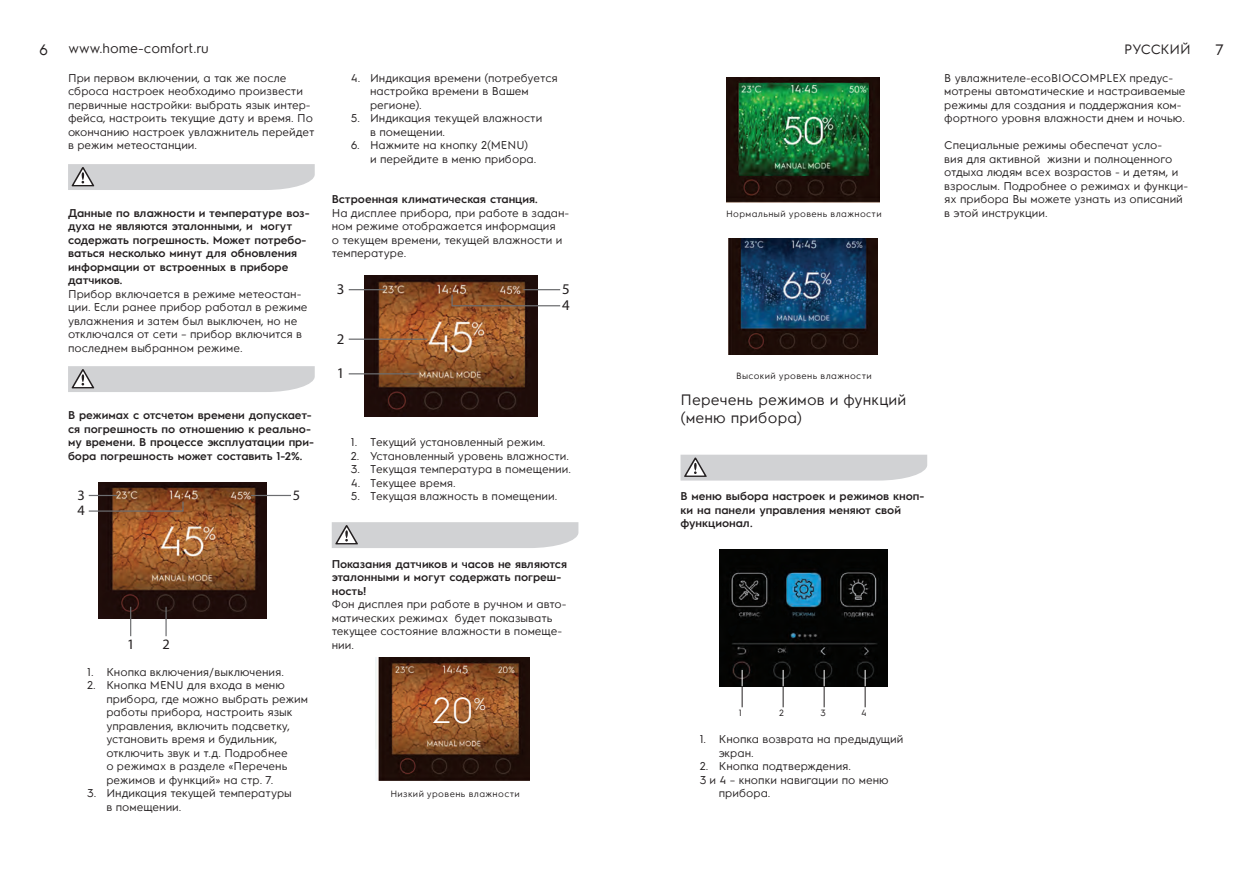
<style>
.page{position:relative;width:1259px;height:893px;background:#fff}
.page>*{position:absolute;margin:0;border:0;box-sizing:border-box;transform-origin:0 0}
.t1{font:300 36.3px "Electrolux Sans";color:#fff}
.t2{font:15px/18px "Electrolux Sans C";letter-spacing:.01em;color:#231f20}
.t3{font:14.85px/16px "Myriad Pro";color:#231f20}
.t4{font:14.4px "Myriad Pro";color:#231f20}
.t5{font:13.5px "Electrolux Sans C";color:#231f20}
.t6{font:11.25px/13.5px "Electrolux Sans C";color:#231f20}
.t7{font:600 11.25px/13.5px "Electrolux Sans C";color:#231f20}
.t8{font:9px "Electrolux Sans C";letter-spacing:.045em;color:#231f20}
</style>
<div class="page">
<svg style="left:68px;top:164px;width:247px;height:26px;background:#d0d1d3"></svg>
<svg style="left:68px;top:366px;width:247px;height:26px;background:#d0d1d3"></svg>
<img style="left:99px;top:482px;width:167px;height:136px">
<svg style="left:130px;top:607px;width:1px;height:29px"></svg>
<hr style="left:165px;top:607px;width:2px;height:29px;background:#6c6d70">
<svg style="left:88px;top:495px;width:96px;height:17px;background:#865a3f"></svg>
<hr style="left:251px;top:495px;width:40px;height:1px;background:#6c6d70">
<img style="left:364px;top:276px;width:174px;height:140px">
<hr style="left:349px;top:373px;width:70px;height:1px;background:#6c6d70">
<hr style="left:349px;top:339px;width:78px;height:1px;background:#6c6d70">
<hr style="left:349px;top:289px;width:37px;height:1px;background:#6c6d70">
<hr style="left:523px;top:289px;width:37px;height:1px;background:#6c6d70">
<svg style="left:451px;top:293px;width:110px;height:14px"></svg>
<div style="left:332px;top:522px;width:246px;height:26px;background:#d1d2d4"></div>
<img style="left:376px;top:657px;width:153px;height:123px">
<img style="left:727px;top:77px;width:152px;height:126px">
<img style="left:739px;top:83px;width:129px;height:93px">
<img style="left:728px;top:238px;width:149px;height:116px">
<svg style="left:680px;top:455px;width:247px;height:26px;background:#d0d1d3"></svg>
<img style="left:720px;top:549px;width:168px;height:137px">
<svg style="left:742px;top:670px;width:1px;height:37px"></svg>
<svg style="left:783px;top:670px;width:1px;height:37px"></svg>
<svg style="left:824px;top:670px;width:1px;height:37px"></svg>
<svg style="left:865px;top:670px;width:1px;height:37px"></svg>
<h2 class="t2" style="left:39px;top:39px;width:11px">6</h2>
<p class="t5" style="left:69px;top:38px;width:142px">www.home-comfort.ru</p>
<p class="t5" style="left:1124px;top:40px;width:68px">РУССКИЙ</p>
<h2 class="t2" style="left:1215px;top:39px;width:10px">7</h2>
<p class="t6" style="left:68px;top:70px;width:248px">При первом включении, а так же после сброса настроек необходимо произвести первичные настройки: выбрать язык интер&shy;фейса, настроить текущие дату и время. По окончанию настроек увлажнитель перейдет в режим метеостанции.</p>
<p class="t6" style="left:370px;top:70px;width:189px;text-indent:-19px">4. Индикация времени (потребуется настройка времени в Вашем регионе).</p>
<p class="t6" style="left:370px;top:111px;width:174px;text-indent:-19px">5. Индикация текущей влажности в помещении.</p>
<p class="t6" style="left:370px;top:138px;width:168px;text-indent:-19px">6. Нажмите на кнопку 2(MENU) и перейдите в меню прибора.</p>
<p class="t7" style="left:332px;top:192px;width:207px">Встроенная климатическая станция.</p>
<p class="t6" style="left:332px;top:205px;width:239px">На дисплее прибора, при работе в задан&shy;ном режиме отображается информация<br>о текущем времени, текущей влажности и температуре.</p>
<p class="t6" style="left:944px;top:70px;width:243px">В увлажнителе-ecoBIOCOMPLEX предус&shy;мотрены автоматические и настраиваемые режимы для создания и поддержания ком&shy;фортного уровня влажности днем и ночью.</p>
<p class="t6" style="left:944px;top:138px;width:246px">Специальные режимы обеспечат усло-<br>вия для активной жизни и полноценного отдыха людям всех возрастов - и детям, и взрослым. Подробнее о режимах и функци&shy;ях прибора Вы можете узнать из описаний в этой инструкции.</p>
<p class="t7" style="left:68px;top:205px;width:243px">Данные по влажности и температуре воз&shy;духа не являются эталонными, и могут содержать погрешность. Может потребо&shy;ваться несколько минут для обновления информации от встроенных в приборе датчиков.</p>
<p class="t6" style="left:68px;top:286px;width:241px">Прибор включается в режиме метеостан&shy;ции. Если ранее прибор работал в режиме увлажнения и затем был выключен, но не отключался от сети – прибор включится в последнем выбранном режиме.</p>
<p class="t8" style="left:726px;top:207px;width:157px">Нормальный уровень влажности</p>
<h3 class="t3" style="left:337px;top:281px;width:9px">3</h3>
<h3 class="t3" style="left:562px;top:281px;width:9px">5<br>4</h3>
<h3 class="t3" style="left:337px;top:330px;width:9px">2</h3>
<p class="t7" style="left:68px;top:408px;width:247px">В режимах с отсчетом времени допускает&shy;ся погрешность по отношению к реально&shy;му времени. В процессе эксплуатации при&shy;бора погрешность может составить 1-2%.</p>
<p class="t4" style="left:77px;top:486px;width:9px">3</p>
<p class="t4" style="left:293px;top:487px;width:9px">5</p>
<p class="t4" style="left:77px;top:502px;width:9px">4</p>
<p class="t4" style="left:127px;top:635px;width:9px">1</p>
<p class="t4" style="left:162px;top:635px;width:9px">2</p>
<p class="t6" style="left:87px;top:664px;width:198px">1. Кнопка включения/выключения.</p>
<p class="t6" style="left:106px;top:678px;width:203px;text-indent:-19px">2. Кнопка MENU для входа в меню прибора, где можно выбрать режим работы прибора, настроить язык управления, включить подсветку, установить время и будильник, отключить звук и т.д. Подробнее<br>о режимах в разделе «Перечень режимов и функций» на стр. 7.</p>
<p class="t6" style="left:106px;top:786px;width:187px;text-indent:-19px">3. Индикация текущей температуры в помещении.</p>
<h3 class="t3" style="left:337px;top:365px;width:9px">1</h3>
<p class="t6" style="left:351px;top:435px;width:196px">1. Текущий установленный режим.</p>
<p class="t6" style="left:351px;top:448px;width:220px">2. Установленный уровень влажности.</p>
<p class="t6" style="left:351px;top:462px;width:221px">3. Текущая температура в помещении.</p>
<p class="t6" style="left:351px;top:475px;width:106px">4. Текущее время.</p>
<p class="t6" style="left:351px;top:489px;width:208px">5. Текущая влажность в помещении.</p>
<p class="t7" style="left:332px;top:556px;width:237px">Показания датчиков и часов не являются эталонными и могут содержать погреш&shy;ность!</p>
<p class="t6" style="left:332px;top:597px;width:236px">Фон дисплея при работе в ручном и авто&shy;матических режимах будет показывать текущее состояние влажности в помеще&shy;нии.</p>
<h1 class="t1" style="left:432px;top:686px;width:56px">20<sup>%</sup></h1>
<p class="t8" style="left:390px;top:788px;width:131px">Низкий уровень влажности</p>
<p class="t8" style="left:736px;top:369px;width:137px">Высокий уровень влажности</p>
<h2 class="t2" style="left:680px;top:390px;width:227px">Перечень режимов и функций (меню прибора)</h2>
<p class="t7" style="left:680px;top:489px;width:245px">В меню выбора настроек и режимов кноп&shy;ки на панели управления меняют свой функционал.</p>
<p class="t8" style="left:739px;top:707px;width:5px">1</p>
<p class="t8" style="left:779px;top:707px;width:6px">2</p>
<p class="t8" style="left:820px;top:707px;width:7px">3</p>
<p class="t8" style="left:861px;top:707px;width:7px">4</p>
<p class="t6" style="left:719px;top:732px;width:186px;text-indent:-19px">1. Кнопка возврата на предыдущий экран.</p>
<p class="t6" style="left:699px;top:759px;width:153px">2. Кнопка подтверждения.</p>
<p class="t6" style="left:699px;top:772px;width:191px">3 и 4 – кнопки навигации по меню</p>
<p class="t6" style="left:719px;top:786px;width:53px">прибора.</p>
</div>
